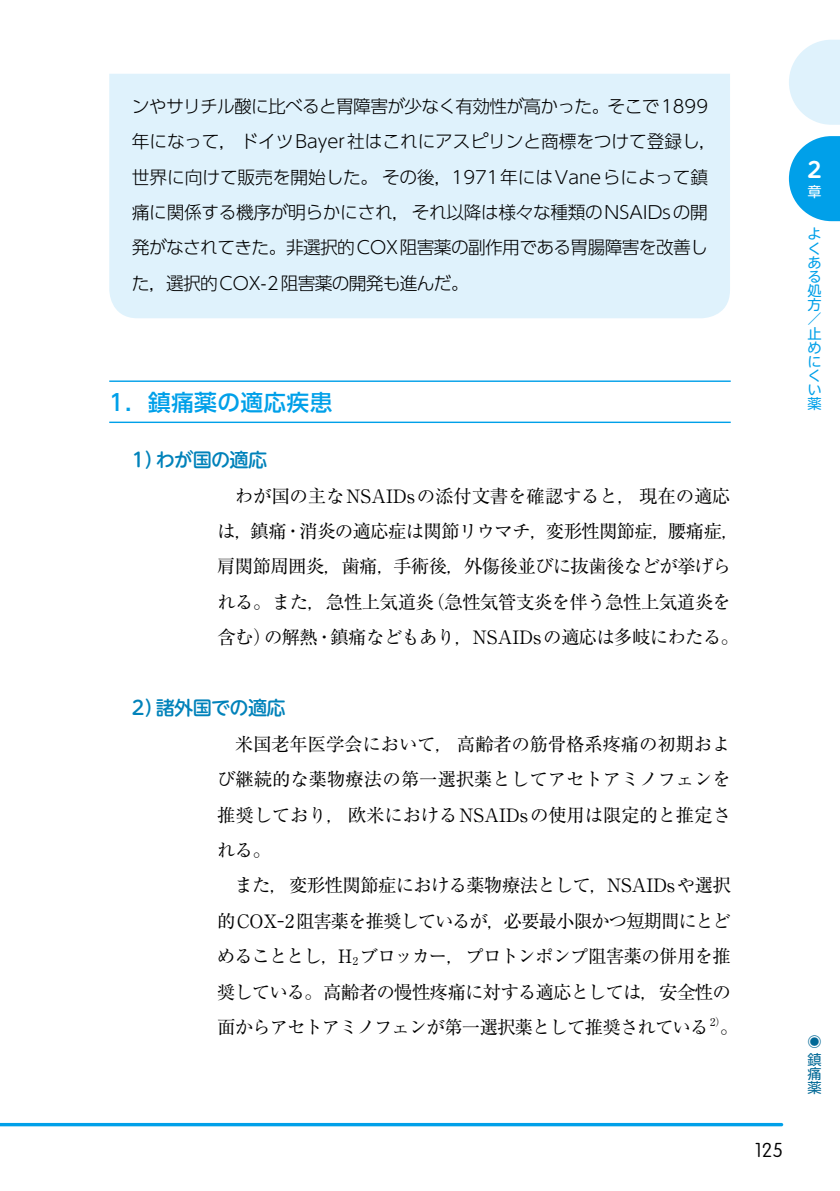
<style>
.page{position:relative;width:840px;height:1191px;background:#fff}
.page>*{position:absolute;margin:0;border:0;box-sizing:border-box;transform-origin:0 0}
.t1{font:500 22.6px "UD Shin Go Pro";letter-spacing:.015em;color:#00a0e9}
.t2{font:700 21.2px "UD Shin M Go Pro De";color:#fff}
.t3{font:100 19.8px "VAG Rounded";color:#000}
.t4{font:500 19.2px "UD Shin M Go Pro";letter-spacing:-.035em;color:#0082ba}
.t5{font:18.4px/35.4px "Ryumin Pro";letter-spacing:-.04em;color:#000;text-align:justify}
.t6{font:300 17.8px/35.4px "UD Shin Go Pro";letter-spacing:-.02em;color:#000}
.t7{font:14.2px/14.2px "UD Shin M Go Pro";color:#00a0e9}
.t8{font:14.2px/17.8px "UD Shin M Go Pro";color:#006896}
.t9{font:14.2px "UD Shin M Go Pro";color:#fff}
</style>
<div class="page">
<div style="left:109px;top:74px;width:620px;height:244px;background:#dff2fc"></div>
<hr style="left:0;top:1123px;width:782px;height:3px;background:#00a0e9">
<svg style="left:789px;top:40px;width:50px;height:85px"></svg>
<svg style="left:788px;top:136px;width:51px;height:85px"></svg>
<hr style="left:109px;top:380px;width:621px;height:2px;background:#00a0e9">
<hr style="left:109px;top:421px;width:621px;height:2px;background:#00a0e9">
<p class="t6" style="left:132px;top:87px;width:586px">ンやサリチル酸に比べると胃障害が少なく有効性が高かった。そこで1899年になって，ドイツBayer社はこれにアスピリンと商標をつけて登録し，世界に向けて販売を開始した。その後，1971年にはVaneらによって鎮痛に関係する機序が明らかにされ，それ以降は様々な種類のNSAIDsの開発がなされてきた。非選択的COX阻害薬の副作用である胃腸障害を改善した，選択的COX-2阻害薬の開発も進んだ。</p>
<p class="t1" style="left:109px;top:384px;width:224px">1．鎮痛薬の適応疾患</p>
<p class="t4" style="left:132px;top:444px;width:137px">1）わが国の適応</p>
<p class="t5" style="left:217px;top:477px;width:524px;text-align:center">わが国の主なNSAIDsの添付文書を確認すると，現在の適応<br>は，鎮痛・消炎の適応症は関節リウマチ，変形性関節症，腰痛症，肩関節周囲炎，歯痛，手術後，外傷後並びに抜歯後などが挙げられる。また，急性上気道炎（急性気管支炎を伴う急性上気道炎を含む）の解熱・鎮痛などもあり，NSAIDsの適応は多岐にわたる。</p>
<p class="t4" style="left:132px;top:692px;width:155px">2）諸外国での適応</p>
<p class="t5" style="left:217px;top:725px;width:515px;text-indent:18px">米国老年医学会において，高齢者の筋骨格系疼痛の初期および継続的な薬物療法の第一選択薬としてアセトアミノフェンを推奨しており，欧米におけるNSAIDsの使用は限定的と推定される。</p>
<p class="t5" style="left:217px;top:866px;width:515px;text-indent:18px">また，変形性関節症における薬物療法として，NSAIDsや選択的COX-2阻害薬を推奨しているが，必要最小限かつ短期間にとどめることとし，H<sub>2</sub> ブロッカー，プロトンポンプ阻害薬の併用を推奨している。高齢者の慢性疼痛に対する適応としては，安全性の面からアセトアミノフェンが第一選択薬として推奨されている <sup>2）</sup></p>
<p class="t5" style="left:719px;top:1008px;width:20px">。</p>
<p class="t3" style="left:754px;top:1138px;width:30px">125</p>
<p class="t2" style="left:807px;top:152px;width:15px">2</p>
<p class="t9" style="left:806px;top:180px;width:15px">章</p>
<p class="t7" style="left:806px;top:226px;width:15px">よくある処方／止めにくい薬</p>
<p class="t8" style="left:806px;top:1031px;width:15px">◉鎮</p>
<p class="t8" style="left:806px;top:1065px;width:15px;line-height:14.2px">痛薬</p>
</div>
